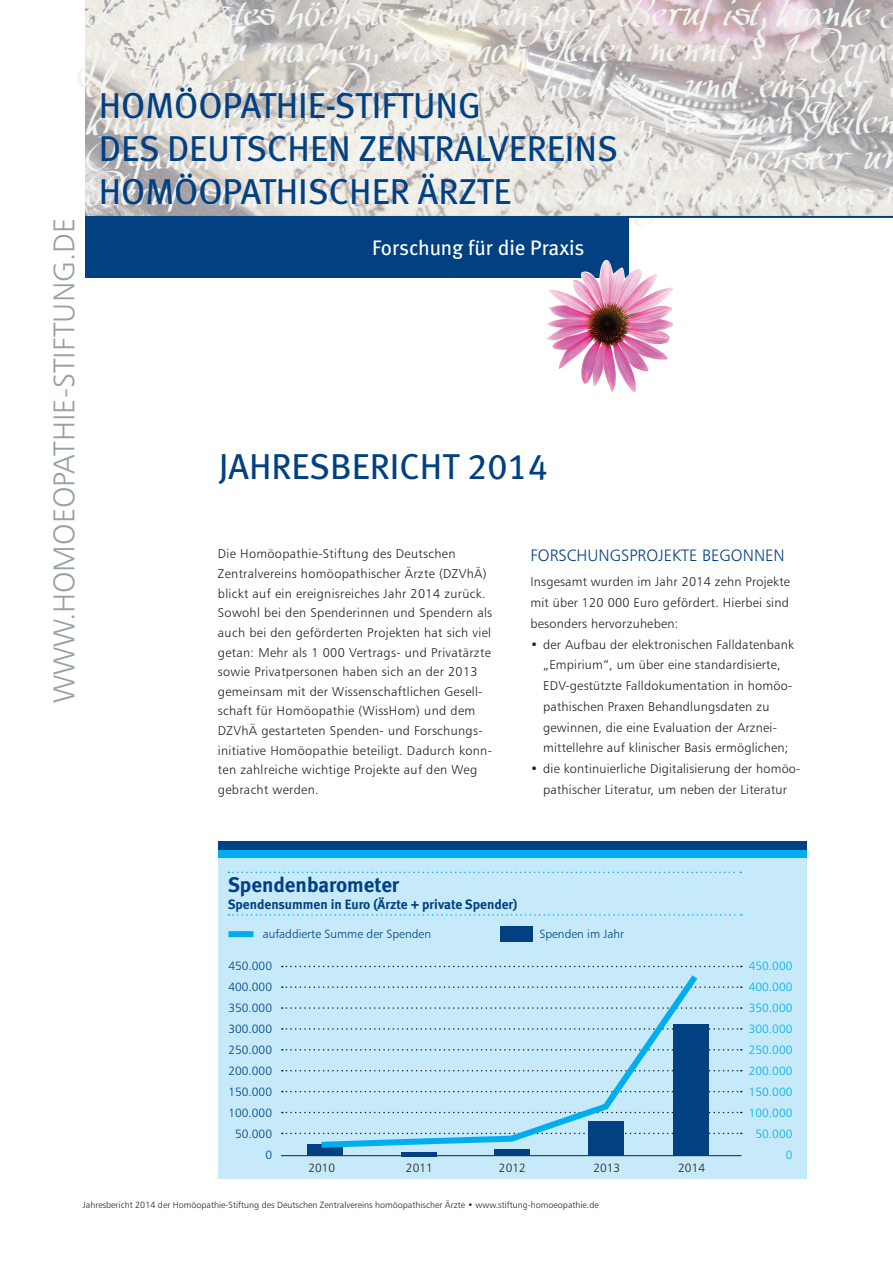
<style>
.page{position:relative;width:893px;height:1263px;background:#fff}
.page>*{position:absolute;margin:0;border:0;box-sizing:border-box;transform-origin:0 0}
.t1{font:39.6px/36px "Wolgast Script";letter-spacing:-.02em;color:#f2f4f3}
.t2{font:36px/43.2px "Meta Book LF";color:#014081}
.t3{font:30px "Humanist 777 BT Light B";color:#96a29c}
.t4{font:21px "Meta Book LF";letter-spacing:-.005em;color:#fff}
.t5{font:21px "Meta Bold LF";color:#014081}
.t6{font:16.5px "Humanist 777 BT Light B";color:#014081}
.t7{font:13.5px "Meta Bold LF";color:#014081}
.t8{font:12.75px/19.6px "Humanist 777 BT Light B";letter-spacing:.015em;color:#231f20}
.t9{font:12px/21px "Humanist 777 BT Light B";color:#014081;text-align:right}
.t10{font:12px/21px "Humanist 777 BT Light B";color:#00aeef;text-align:right}
.t11{font:12px "Humanist 777 BT Light B";color:#231f20}
.t12{font:9px "Humanist 777 BT Light B";color:#231f20}
</style>
<div class="page">
<img style="left:85px;top:0;width:808px;height:216px">
<div style="left:85px;top:216px;width:543px;height:62px;background:#014081"></div>
<img style="left:546px;top:260px;width:128px;height:133px">
<hr style="left:85px;top:216px;width:808px;height:2px;background:#014081">
<div style="left:218px;top:842px;width:589px;height:336px;background:#c6eafa"></div>
<hr style="left:281px;top:1155px;width:460px;height:1px;background:#231f20">
<svg style="left:282px;top:1133px;width:460px;height:1px"></svg>
<svg style="left:282px;top:1112px;width:460px;height:1px"></svg>
<svg style="left:282px;top:1091px;width:460px;height:1px"></svg>
<svg style="left:282px;top:1049px;width:460px;height:1px"></svg>
<svg style="left:282px;top:1070px;width:460px;height:1px"></svg>
<svg style="left:282px;top:1028px;width:460px;height:2px"></svg>
<svg style="left:282px;top:966px;width:460px;height:1px"></svg>
<svg style="left:282px;top:986px;width:460px;height:2px"></svg>
<svg style="left:282px;top:1007px;width:460px;height:2px"></svg>
<div style="left:218px;top:849px;width:589px;height:9px;background:#00aeef"></div>
<div style="left:218px;top:841px;width:589px;height:8px;background:#014081"></div>
<div style="left:494px;top:1150px;width:36px;height:6px;background:#014081"></div>
<hr style="left:401px;top:1152px;width:36px;height:4px;background:#014081">
<div style="left:307px;top:1145px;width:35px;height:11px;background:#014081"></div>
<div style="left:588px;top:1121px;width:36px;height:35px;background:#014081"></div>
<svg style="left:228px;top:871px;width:513px;height:2px"></svg>
<svg style="left:228px;top:914px;width:514px;height:2px"></svg>
<div style="left:228px;top:931px;width:25px;height:6px;background:#00aeef"></div>
<div style="left:500px;top:926px;width:32px;height:16px;background:#014081"></div>
<div style="left:673px;top:1024px;width:36px;height:132px;background:#014081"></div>
<svg style="left:315px;top:975px;width:388px;height:176px"></svg>
<p class="t1" style="left:85px;top:-8px;width:816px">Des Arztes höchster und einziger Beruf ist, kranke gesund zu machen, was man Heilen nennt. § 1 Orga el Hahnemann Des Arztes höchster und einziger kranke Menschen gesund zu machen, was man Heilen Organon Samuel Hahnemann Des Arztes höchster un Beruf ist, kranke Menschen gesund zu machen, was</p>
<h2 class="t2" style="left:99px;top:83px;width:517px">HOMÖOPATH IE-STIFTUNG<br>DES DEUTSCH EN ZENTRALVEREINS<br>HOMÖOPATH ISCH ER ÄRZTE</h2>
<h3 class="t4" style="left:372px;top:235px;width:214px">FORSCHUNG FÜR DIE PRAXIS</h3>
<h3 class="t3" style="left:46px;top:703px;width:486px;rotate:-90deg">www.homoeopath ie-stiftung.de</h3>
<h2 class="t2" style="left:219px;top:444px;width:331px">JAH RESBERICHT 2014</h2>
<p class="t8" style="left:218px;top:544px;width:276px">Die Homöopathie-Stiftung des Deutschen Zentralvereins homöopathischer Ärzte (DZVhÄ) blickt auf ein ereignisreiches Jahr 2014 zurück.<br>Sowohl bei den Spenderinnen und Spendern als auch bei den geförderten Projekten hat sich viel getan: Mehr als 1 000 Vertrags- und Privatärzte sowie Privatpersonen haben sich an der 2013 gemeinsam mit der Wissenschaftlichen Gesell&shy;schaft für Homöopathie (WissHom) und dem DZVhÄ gestarteten Spenden- und Forschungs&shy;initiative Homöopathie beteiligt. Dadurch konn&shy;ten zahlreiche wichtige Projekte auf den Weg gebracht werden.</p>
<p class="t6" style="left:530px;top:545px;width:256px">Forsch ungsprojekte begonnen</p>
<p class="t8" style="left:530px;top:571px;width:261px;line-height:20.7px;text-align:justify">I nsgesamt wurden im Jahr 2014 zehn Projekte mit über 120 000 E uro gefördert. Hierbei sind besonders hervorzuheben:</p>
<p class="t8" style="left:543px;top:633px;width:252px;line-height:20.7px;text-indent:-13px">• der Aufbau der elektronischen Falldatenbank „E mpirium“, um über eine standardisierte,<br>E DV-gestützte Falldokumentation in homöo&shy;pathischen Praxen Behandlungsdaten zu gewinnen, die eine Evaluation der Arznei&shy;mittellehre auf klinischer Basis ermöglichen;</p>
<p class="t8" style="left:530px;top:758px;width:272px;line-height:20.7px;text-align:center">• die kontinuierliche Digitalisierung der homöo&shy;pathischer Literatur, um neben der Literatur</p>
<h3 class="t5" style="left:228px;top:872px;width:173px">Spendenbarometer</h3>
<p class="t9" style="left:263px;top:923px;width:170px">aufaddierte Summe der Spenden</p>
<p class="t9" style="left:539px;top:923px;width:86px">Spenden im Jahr</p>
<p class="t7" style="left:228px;top:896px;width:291px">Spendensummen in Euro (Ärzte + private Spender)</p>
<p class="t9" style="left:228px;top:955px;width:45px">450.000<br>400.000<br>350.000<br>300.000<br>250.000<br>200.000<br>150.000<br>100.000<br>50.000<br>0</p>
<p class="t11" style="left:308px;top:1160px;width:28px">2010</p>
<p class="t11" style="left:406px;top:1160px;width:28px">2011</p>
<p class="t11" style="left:499px;top:1160px;width:28px">2012</p>
<p class="t11" style="left:593px;top:1160px;width:28px">2013</p>
<p class="t12" style="left:83px;top:1199px;width:517px">Jahresbericht 2014 der Homöopathie-Stiftung des Deutschen Zentralvereins homöopathischer Ärzte • www.stiftung-homoeopathie.de</p>
<p class="t11" style="left:678px;top:1160px;width:28px">2014</p>
<p class="t10" style="left:749px;top:955px;width:45px">450.000<br>400.000<br>350.000<br>300.000<br>250.000<br>200.000<br>150.000<br>100.000<br>50.000<br>0</p>
</div>
